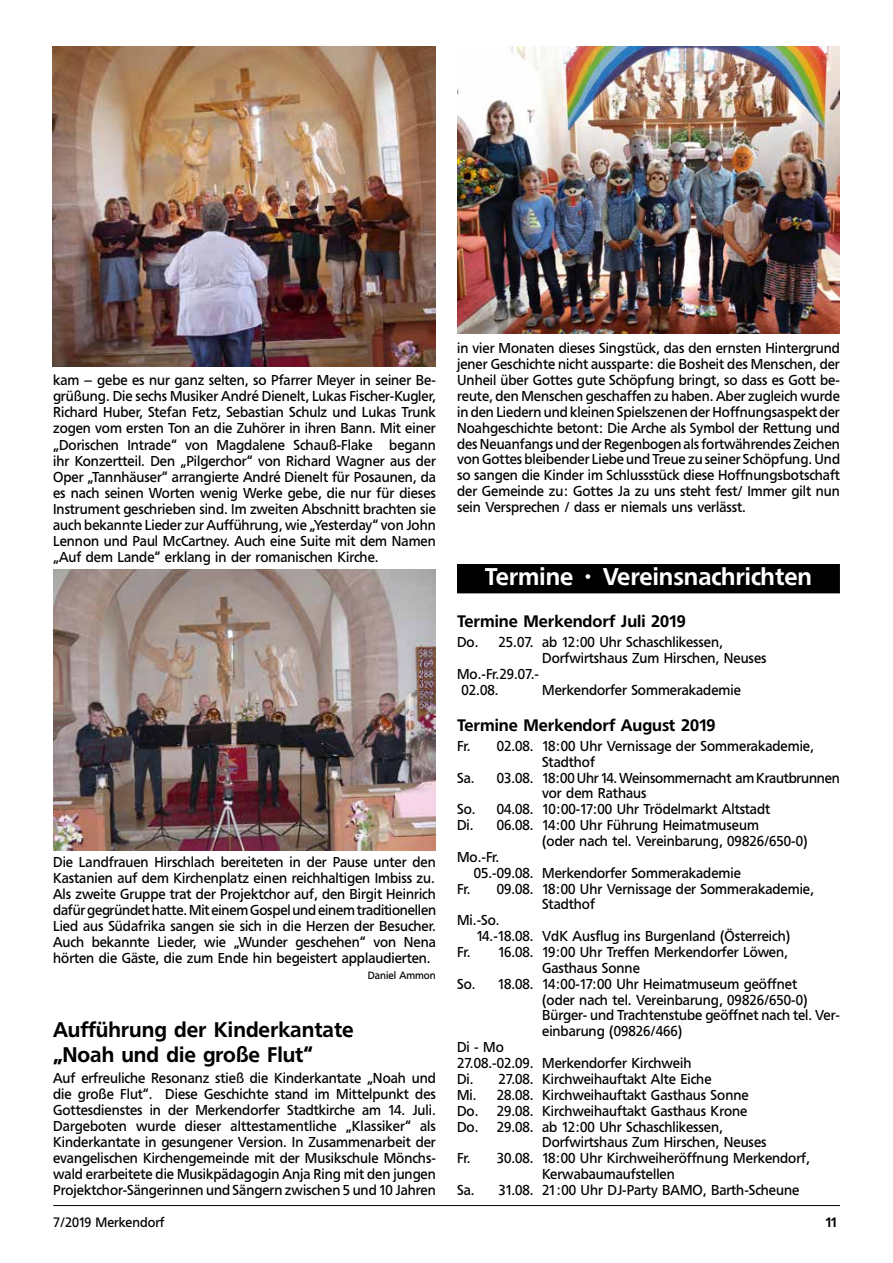
<style>
.page{position:relative;width:893px;height:1263px;background:#fff}
.page>*{position:absolute;margin:0;border:0;box-sizing:border-box;transform-origin:0 0}
.t1{font:500 24px "Freeborn SB";color:#fff}
.t2{font:500 21px/25.5px "Freeborn SB";color:#000}
.t3{font:500 16.5px "Freeborn SB";color:#000}
.t4{font:14.25px/16px "Freeborn SB";color:#000;text-align:justify;scale:.95 1}
.t5{font:13.5px "Freeborn SB";color:#000;scale:.95 1}
.t6{font:500 13.5px "Freeborn SB";color:#000;scale:.95 1}
.t7{font:10.5px "Freeborn SB";color:#000;scale:.95 1}
</style>
<div class="page">
<hr style="left:53px;top:1205px;width:787px;height:1px;background:#000">
<img style="left:53px;top:569px;width:383px;height:282px">
<img style="left:53px;top:47px;width:382px;height:320px">
<img style="left:457px;top:47px;width:383px;height:286px">
<div style="left:457px;top:565px;width:382px;height:28px;background:#000"></div>
<div style="left:457px;top:564px;width:383px;height:29px;border:1px solid #000"></div>
<p class="t4" style="left:53px;top:372px;width:404px">kam – gebe es nur ganz selten, so Pfarrer Meyer in seiner Be&shy;grüßung. Die sechs Musiker André Dienelt, Lukas Fischer-Kugler, Richard Huber, Stefan Fetz, Sebastian Schulz und Lukas Trunk zogen vom ersten Ton an die Zuhörer in ihren Bann. Mit einer „Dorischen Intrade“ von Magdalene Schauß-Flake begann ihr Konzertteil. Den „Pilgerchor“ von Richard Wagner aus der Oper „Tannhäuser“ arrangierte André Dienelt für Posaunen, da es nach seinen Worten wenig Werke gebe, die nur für dieses Instrument geschrieben sind. Im zweiten Abschnitt brachten sie auch bekannte Lieder zur Aufführung, wie „Yesterday“ von John Lennon und Paul McCartney. Auch eine Suite mit dem Namen „Auf dem Lande“ erklang in der romanischen Kirche.</p>
<p class="t4" style="left:53px;top:854px;width:405px">Die Landfrauen Hirschlach bereiteten in der Pause unter den Kastanien auf dem Kirchenplatz einen reichhaltigen Imbiss zu.<br>Als zweite Gruppe trat der Projektchor auf, den Birgit Heinrich dafür gegründet hatte. Mit einem Gospel und einem traditionellen Lied aus Südafrika sangen sie sich in die Herzen der Besucher.<br>Auch bekannte Lieder, wie „Wunder geschehen“ von Nena hörten die Gäste, die zum Ende hin begeistert applaudierten.</p>
<p class="t7" style="left:368px;top:969px;width:73px">Daniel Ammon</p>
<h2 class="t2" style="left:53px;top:1016px;width:302px">Aufführung der Kinderkantate „Noah und die große Flut“</h2>
<p class="t4" style="left:53px;top:1069px;width:404px">Auf erfreuliche Resonanz stieß die Kinderkantate „Noah und die große Flut“. Diese Geschichte stand im Mittelpunkt des Gottesdienstes in der Merkendorfer Stadtkirche am 14. Juli.<br>Dargeboten wurde dieser alttestamentliche „Klassiker“ als Kinderkantate in gesungener Version. In Zusammenarbeit der evangelischen Kirchengemeinde mit der Musikschule Mönchs&shy;wald erarbeitete die Musikpädagogin Anja Ring mit den jungen Projektchor-Sängerinnen und Sängern zwischen 5 und 10 Jahren</p>
<p class="t4" style="left:457px;top:340px;width:405px">in vier Monaten dieses Singstück, das den ernsten Hintergrund jener Geschichte nicht aussparte: die Bosheit des Menschen, der Unheil über Gottes gute Schöpfung bringt, so dass es Gott be&shy;reute, den Menschen geschaffen zu haben. Aber zugleich wurde in den Liedern und kleinen Spielszenen der Hoffnungsaspekt der Noahgeschichte betont: Die Arche als Symbol der Rettung und des Neuanfangs und der Regenbogen als fortwährendes Zeichen von Gottes bleibender Liebe und Treue zu seiner Schöpfung. Und so sangen die Kinder im Schlussstück diese Hoffnungsbotschaft der Gemeinde zu: Gottes Ja zu uns steht fest/ Immer gilt nun sein Versprechen / dass er niemals uns verlässt.</p>
<h1 class="t1" style="left:485px;top:563px;width:329px">Termine · Vereinsnachrichten</h1>
<p class="t3" style="left:457px;top:612px;width:230px">Termine Merkendorf Juli 2019</p>
<p class="t4" style="left:457px;top:634px;width:281px">Do. 25.07. ab 12:00 Uhr Schaschlikessen,</p>
<p class="t4" style="left:542px;top:650px;width:238px">Dorfwirtshaus Zum Hirschen, Neuses</p>
<p class="t4" style="left:457px;top:666px;width:88px">Mo.-Fr.29.07.-</p>
<p class="t4" style="left:462px;top:682px;width:40px">02.08.</p>
<p class="t4" style="left:542px;top:682px;width:211px">Merkendorfer Sommerakademie</p>
<p class="t3" style="left:457px;top:715px;width:260px">Termine Merkendorf August 2019</p>
<p class="t4" style="left:457px;top:738px;width:377px">Fr. 02.08. 18:00 Uhr Vernissage der Sommerakademie,</p>
<p class="t4" style="left:542px;top:754px;width:57px">Stadthof</p>
<p class="t4" style="left:457px;top:769px;width:404px">Sa. 03.08. 18:00 Uhr 14. Weinsommernacht am Krautbrunnen</p>
<p class="t4" style="left:542px;top:785px;width:111px">vor dem Rathaus</p>
<p class="t4" style="left:457px;top:801px;width:331px">So. 04.08. 10:00-17:00 Uhr Trödelmarkt Altstadt</p>
<p class="t4" style="left:457px;top:817px;width:319px">Di. 06.08. 14:00 Uhr Führung Heimatmuseum</p>
<p class="t4" style="left:542px;top:833px;width:281px">(oder nach tel. Vereinbarung, 09826/650-0)</p>
<p class="t4" style="left:457px;top:849px;width:46px">Mo.-Fr.</p>
<p class="t4" style="left:474px;top:865px;width:283px">05.-09.08. Merkendorfer Sommerakademie</p>
<p class="t4" style="left:457px;top:880px;width:377px">Fr. 09.08. 18:00 Uhr Vernissage der Sommerakademie,</p>
<p class="t4" style="left:542px;top:896px;width:57px">Stadthof</p>
<p class="t4" style="left:457px;top:912px;width:46px">Mi.-So.</p>
<p class="t4" style="left:476px;top:928px;width:332px">14.-18.08. VdK Ausflug ins Burgenland (Österreich)</p>
<p class="t4" style="left:457px;top:944px;width:350px">Fr. 16.08. 19:00 Uhr Treffen Merkendorfer Löwen,</p>
<p class="t4" style="left:542px;top:960px;width:104px">Gasthaus Sonne</p>
<p class="t4" style="left:457px;top:976px;width:359px">So. 18.08. 14:00-17:00 Uhr Heimatmuseum geöffnet</p>
<p class="t4" style="left:542px;top:991px;width:281px">(oder nach tel. Vereinbarung, 09826/650-0)</p>
<p class="t4" style="left:542px;top:1007px;width:315px">Bürger- und Trachtenstube geöffnet nach tel. Ver-</p>
<p class="t4" style="left:542px;top:1023px;width:149px">einbarung (09826/466)</p>
<p class="t4" style="left:457px;top:1039px;width:51px">Di - Mo</p>
<p class="t4" style="left:457px;top:1055px;width:248px">27.08.-02.09. Merkendorfer Kirchweih</p>
<p class="t4" style="left:457px;top:1071px;width:269px">Di. 27.08. Kirchweihauftakt Alte Eiche</p>
<p class="t4" style="left:457px;top:1087px;width:308px">Mi. 28.08. Kirchweihauftakt Gasthaus Sonne</p>
<p class="t4" style="left:457px;top:1103px;width:307px">Do. 29.08. Kirchweihauftakt Gasthaus Krone</p>
<p class="t4" style="left:457px;top:1118px;width:281px">Do. 29.08. ab 12:00 Uhr Schaschlikessen,</p>
<p class="t4" style="left:542px;top:1134px;width:238px">Dorfwirtshaus Zum Hirschen, Neuses</p>
<p class="t4" style="left:457px;top:1150px;width:373px">Fr. 30.08. 18:00 Uhr Kirchweiheröffnung Merkendorf,</p>
<p class="t4" style="left:542px;top:1166px;width:141px">Kerwabaumaufstellen</p>
<p class="t4" style="left:457px;top:1182px;width:362px">Sa. 31.08. 21:00 Uhr DJ-Party BAMO, Barth-Scheune</p>
<p class="t5" style="left:53px;top:1215px;width:119px">7/2019 Merkendorf</p>
<p class="t6" style="left:825px;top:1215px;width:15px">11</p>
</div>
